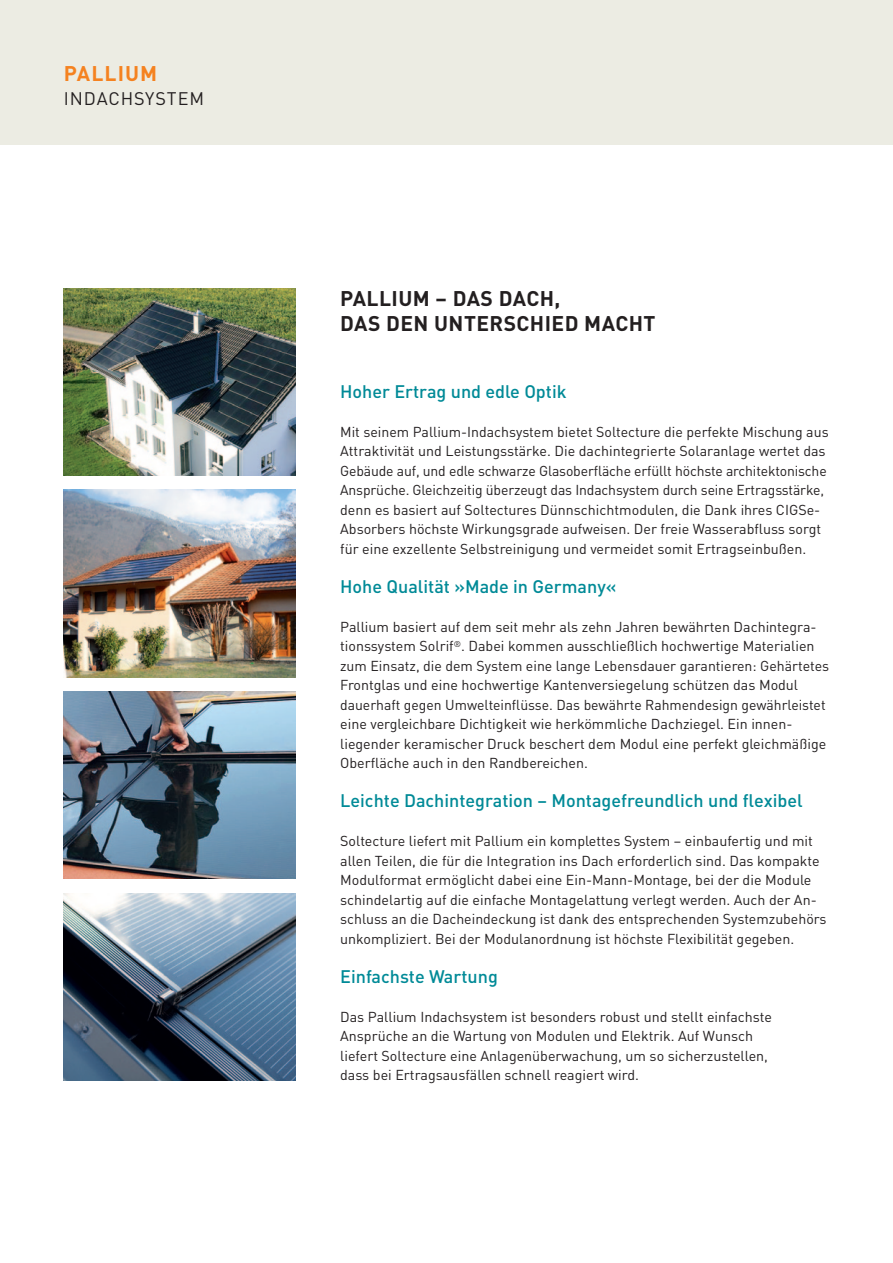
<style>
.page{position:relative;width:893px;height:1263px;background:#fff}
.page>*{position:absolute;margin:0;border:0;box-sizing:border-box;transform-origin:0 0}
.t1{font:700 21px/25.5px "DIN";letter-spacing:.02em;color:#231f20}
.t2{font:700 21px "DIN";letter-spacing:.05em;color:#f58220}
.t3{font:500 18px "DIN";color:#008a97}
.t4{font:18px "DIN";letter-spacing:.05em;color:#231f20}
.t5{font:14.25px/19.5px "DIN";color:#231f20}
</style>
<div class="page">
<img style="left:64px;top:288px;width:232px;height:188px">
<div style="left:0;top:0;width:893px;height:145px;background:#ecece3"></div>
<img style="left:64px;top:893px;width:232px;height:187px">
<img style="left:64px;top:490px;width:232px;height:187px">
<img style="left:64px;top:691px;width:232px;height:188px">
<h1 class="t2" style="left:64px;top:60px;width:95px">PALLIUM</h1>
<p class="t4" style="left:64px;top:88px;width:142px">indachsystem</p>
<h1 class="t1" style="left:340px;top:285px;width:317px">PALLIUM – DAS DACH,<br>DAS DEN UNTERSCHIED MACHT</h1>
<p class="t3" style="left:340px;top:380px;width:228px">Hoher Ertrag und edle Optik</p>
<p class="t5" style="left:340px;top:422px;width:490px">M it seinem Pallium-I ndachsystem bietet Soltecture die perfekte M ischung aus Attraktivität und Leistungsstärke. Die dachintegrierte Solaranlage wertet das Gebäude auf, und edle schwarze Glasoberfläche erfüllt höchste architektonische Ansprüche. Gleichzeitig überzeugt das I ndachsystem durch seine Ertragsstärke, denn es basiert auf Soltectures Dünnschichtmodulen, die Dank ihres CI GSe-Absorbers höchste Wirkungsgrade aufweisen. Der freie Wasserabfluss sorgt für eine exzellente Selbstreinigung und vermeidet somit Ertragseinbußen.</p>
<p class="t3" style="left:340px;top:575px;width:278px">Hohe Qualität »Made in Germany«</p>
<p class="t5" style="left:340px;top:617px;width:491px">Pallium basiert auf dem seit mehr als zehn Jahren bewährten Dachintegra&shy;tionssystem Solrif<sup>®</sup>. Dabei kommen ausschließlich hochwertige Materialien zum Einsatz, die dem System eine lange Lebensdauer garantieren: Gehärtetes Frontglas und eine hochwertige Kantenversiegelung schützen das Modul dauerhaft gegen Umwelteinflüsse. Das bewährte Rahmendesign gewährleistet eine vergleichbare Dichtigkeit wie herkömmliche Dachziegel. Ein innen&shy;liegender keramischer Druck beschert dem Modul eine perfekt gleichmäßige Oberfläche auch in den Randbereichen.</p>
<p class="t3" style="left:340px;top:789px;width:464px">Leichte Dachintegration – Montagefreundlich und flexibel</p>
<p class="t5" style="left:340px;top:831px;width:488px">Soltecture liefert mit Pallium ein komplettes System – einbaufertig und mit allen Teilen, die für die I ntegration ins Dach erforderlich sind. Das kompakte Modulformat ermöglicht dabei eine Ein-Mann-Montage, bei der die Module schindelartig auf die einfache Montagelattung verlegt werden. Auch der An&shy;schluss an die Dacheindeckung ist dank des entsprechenden Systemzubehörs unkompliziert. Bei der Modulanordnung ist höchste Flexibilität gegeben.</p>
<p class="t3" style="left:340px;top:965px;width:159px">Einfachste Wartung</p>
<p class="t5" style="left:340px;top:1007px;width:433px">Das Pallium I ndachsystem ist besonders robust und stellt einfachste Ansprüche an die Wartung von Modulen und Elektrik. Auf Wunsch liefert Soltecture eine Anlagenüberwachung, um so sicherzustellen, dass bei Ertragsausfällen schnell reagiert wird.</p>
</div>
